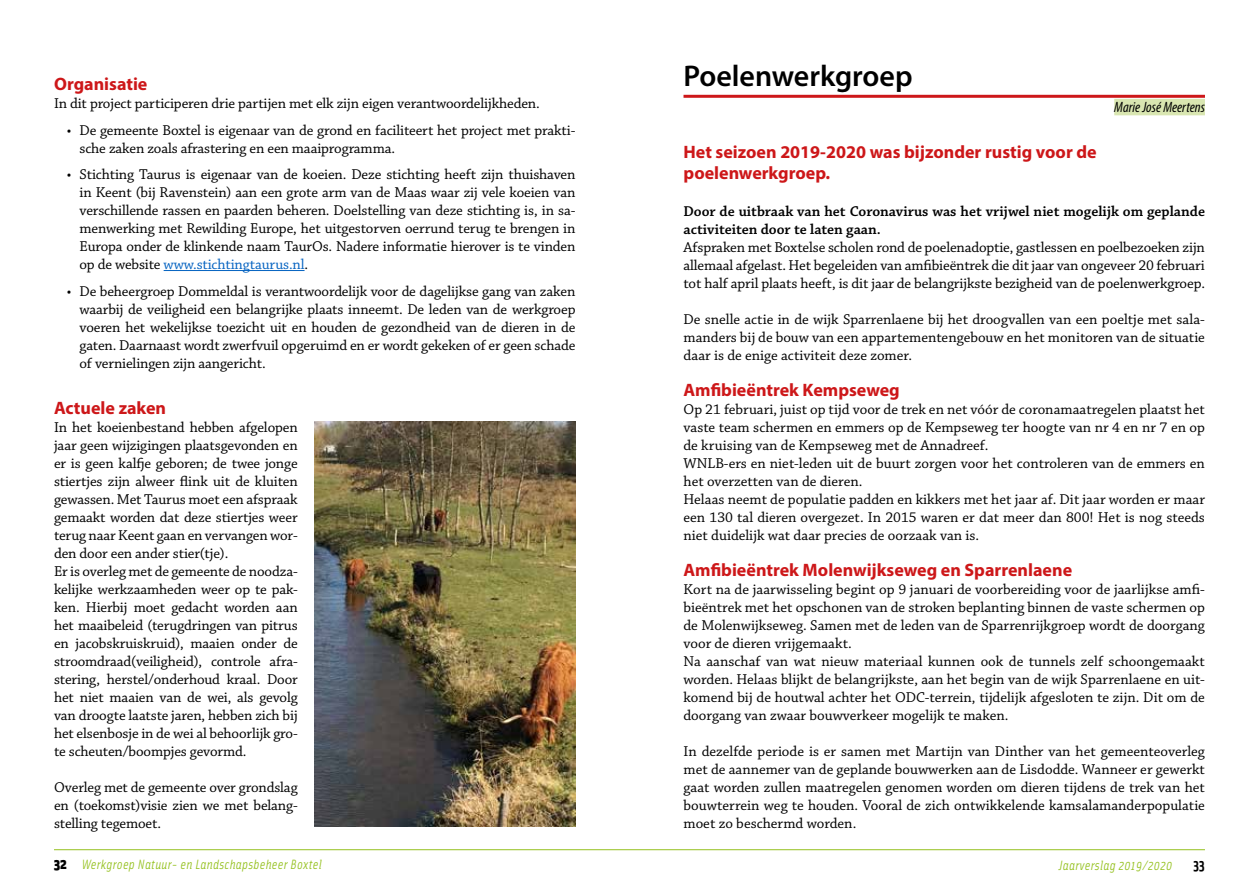
<style>
.page{position:relative;width:1259px;height:893px;background:#fff}
.page>*{position:absolute;margin:0;border:0;box-sizing:border-box;transform-origin:0 0}
.t1{font:600 30px "Myriad Pro";color:#000}
.t2{font:700 18px/21.6px "Myriad Pro";color:#cd1719}
.t3{font:15px/18px "Chaparral Pro";letter-spacing:-.005em;color:#000;text-align:justify}
.t4{font:600 15px/18px "Chaparral Pro";color:#000}
.t5{font:italic condensed 15px "Myriad Pro";color:#000}
.t6{font:700 15px "Solex OT";color:#000}
.t7{font:italic 13.5px "Solex OT";letter-spacing:.02em;color:#95c11f}
.s1{color:#0563c1}
.s2{font-weight:900;font-style:normal;font-size:15px;color:#000}
</style>
<div class="page">
<hr style="left:54px;top:849px;width:1151px;height:1px;background:#95c11f">
<hr style="left:164px;top:270px;width:140px;height:1px;background:#0563c1">
<img style="left:315px;top:422px;width:260px;height:405px">
<hr style="left:683px;top:95px;width:522px;height:3px;background:#cd1719">
<div style="left:1114px;top:99px;width:91px;height:16px;background:#d9e6b1"></div>
<p class="t2" style="left:54px;top:73px;width:95px">Organisatie</p>
<p class="t3" style="left:54px;top:95px;width:487px">In dit project participeren drie partijen met elk zijn eigen verantwoordelijkheden.</p>
<p class="t3" style="left:80px;top:121px;width:497px;text-indent:-13px">• De gemeente Boxtel is eigenaar van de grond en faciliteert het project met prakti&shy;sche zaken zoals afrastering en een maaiprogramma.</p>
<p class="t3" style="left:80px;top:166px;width:497px;text-indent:-13px">• Stichting Taurus is eigenaar van de koeien. Deze stichting heeft zijn thuishaven in Keent (bij Ravenstein) aan een grote arm van de Maas waar zij vele koeien van verschillende rassen en paarden beheren. Doelstelling van deze stichting is, in sa&shy;menwerking met Rewilding Europe, het uitgestorven oerrund terug te brengen in Europa onder de klinkende naam TaurOs. Nadere informatie hierover is te vinden op de website <span class="s1">www.stichtingtaurus.nl</span>.</p>
<p class="t3" style="left:80px;top:282px;width:497px;text-indent:-13px">• De beheergroep Dommeldal is verantwoordelijk voor de dagelijkse gang van zaken waarbij de veiligheid een belangrijke plaats inneemt. De leden van de werkgroep voeren het wekelijkse toezicht uit en houden de gezondheid van de dieren in de gaten. Daarnaast wordt zwerfvuil opgeruimd en er wordt gekeken of er geen schade of vernielingen zijn aangericht.</p>
<p class="t2" style="left:54px;top:397px;width:114px">Actuele zaken</p>
<p class="t3" style="left:54px;top:419px;width:245px;text-align:left">In het koeienbestand hebben afgelopen jaar geen wijzigingen plaatsgevonden en er is geen kalfje geboren; de twee jonge stiertjes zijn alweer flink uit de kluiten gewassen. Met Taurus moet een afspraak gemaakt worden dat deze stiertjes weer terug naar Keent gaan en vervangen wor&shy;den door een ander stier(tje).<br>Er is overleg met de gemeente de noodza&shy;kelijke werkzaamheden weer op te pak&shy;ken. Hierbij moet gedacht worden aan het maaibeleid (terugdringen van pitrus en jacobskruiskruid), maaien onder de stroomdraad(veiligheid), controle afra&shy;stering, herstel/onderhoud kraal. Door het niet maaien van de wei, als gevolg van droogte laatste jaren, hebben zich bij het elsenbosje in de wei al behoorlijk gro&shy;te scheuten/boompjes gevormd.</p>
<p class="t3" style="left:54px;top:779px;width:245px">Overleg met de gemeente over grondslag en (toekomst)visie zien we met belang&shy;stelling tegemoet.</p>
<h1 class="t1" style="left:683px;top:57px;width:231px">Poelenwerkgroep</h1>
<p class="t5" style="left:1114px;top:98px;width:92px">Marie José Meertens</p>
<p class="t2" style="left:683px;top:140px;width:415px">Het seizoen 2019-2020 was bijzonder rustig voor de poelenwerkgroep.</p>
<p class="t4" style="left:683px;top:203px;width:523px">Door de uitbraak van het Coronavirus was het vrijwel niet mogelijk om geplande activiteiten door te laten gaan.</p>
<p class="t3" style="left:683px;top:239px;width:523px">Afspraken met Boxtelse scholen rond de poelenadoptie, gastlessen en poelbezoeken zijn allemaal afgelast. Het begeleiden van amfibieëntrek die dit jaar van ongeveer 20 februari tot half april plaats heeft, is dit jaar de belangrijkste bezigheid van de poelenwerkgroep.</p>
<p class="t3" style="left:683px;top:311px;width:523px">De snelle actie in de wijk Sparrenlaene bij het droogvallen van een poeltje met sala&shy;manders bij de bouw van een appartementengebouw en het monitoren van de situatie daar is de enige activiteit deze zomer.</p>
<p class="t2" style="left:683px;top:379px;width:218px">Amfibieëntrek Kempseweg</p>
<p class="t3" style="left:683px;top:401px;width:523px;text-align:left">Op 21 februari, juist op tijd voor de trek en net vóór de coronamaatregelen plaatst het vaste team schermen en emmers op de Kempseweg ter hoogte van nr 4 en nr 7 en op de kruising van de Kempseweg met de Annadreef.<br>WNLB-ers en niet-leden uit de buurt zorgen voor het controleren van de emmers en het overzetten van de dieren.<br>Helaas neemt de populatie padden en kikkers met het jaar af. Dit jaar worden er maar een 130 tal dieren overgezet. In 2015 waren er dat meer dan 800! Het is nog steeds niet duidelijk wat daar precies de oorzaak van is.</p>
<p class="t2" style="left:683px;top:559px;width:390px">Amfibieëntrek Molenwijkseweg en Sparrenlaene</p>
<p class="t3" style="left:683px;top:581px;width:523px;text-align:left">Kort na de jaarwisseling begint op 9 januari de voorbereiding voor de jaarlijkse amfi&shy;bieëntrek met het opschonen van de stroken beplanting binnen de vaste schermen op de Molenwijkseweg. Samen met de leden van de Sparrenrijkgroep wordt de doorgang voor de dieren vrijgemaakt.<br>Na aanschaf van wat nieuw materiaal kunnen ook de tunnels zelf schoongemaakt worden. Helaas blijkt de belangrijkste, aan het begin van de wijk Sparrenlaene en uit&shy;komend bij de houtwal achter het ODC-terrein, tijdelijk afgesloten te zijn. Dit om de doorgang van zwaar bouwverkeer mogelijk te maken.</p>
<p class="t3" style="left:683px;top:743px;width:523px">In dezelfde periode is er samen met Martijn van Dinther van het gemeenteoverleg met de aannemer van de geplande bouwwerken aan de Lisdodde. Wanneer er gewerkt gaat worden zullen maatregelen genomen worden om dieren tijdens de trek van het bouwterrein weg te houden. Vooral de zich ontwikkelende kamsalamanderpopulatie moet zo beschermd worden.</p>
<p class="t7" style="left:54px;top:856px;width:269px"><span class="s2">32</span> Werkgroep Natuur- en Landschapsbeheer Boxtel</p>
<p class="t7" style="left:1059px;top:857px;width:115px">Jaarverslag 2019/2020</p>
<p class="t6" style="left:1193px;top:855px;width:13px">33</p>
</div>
